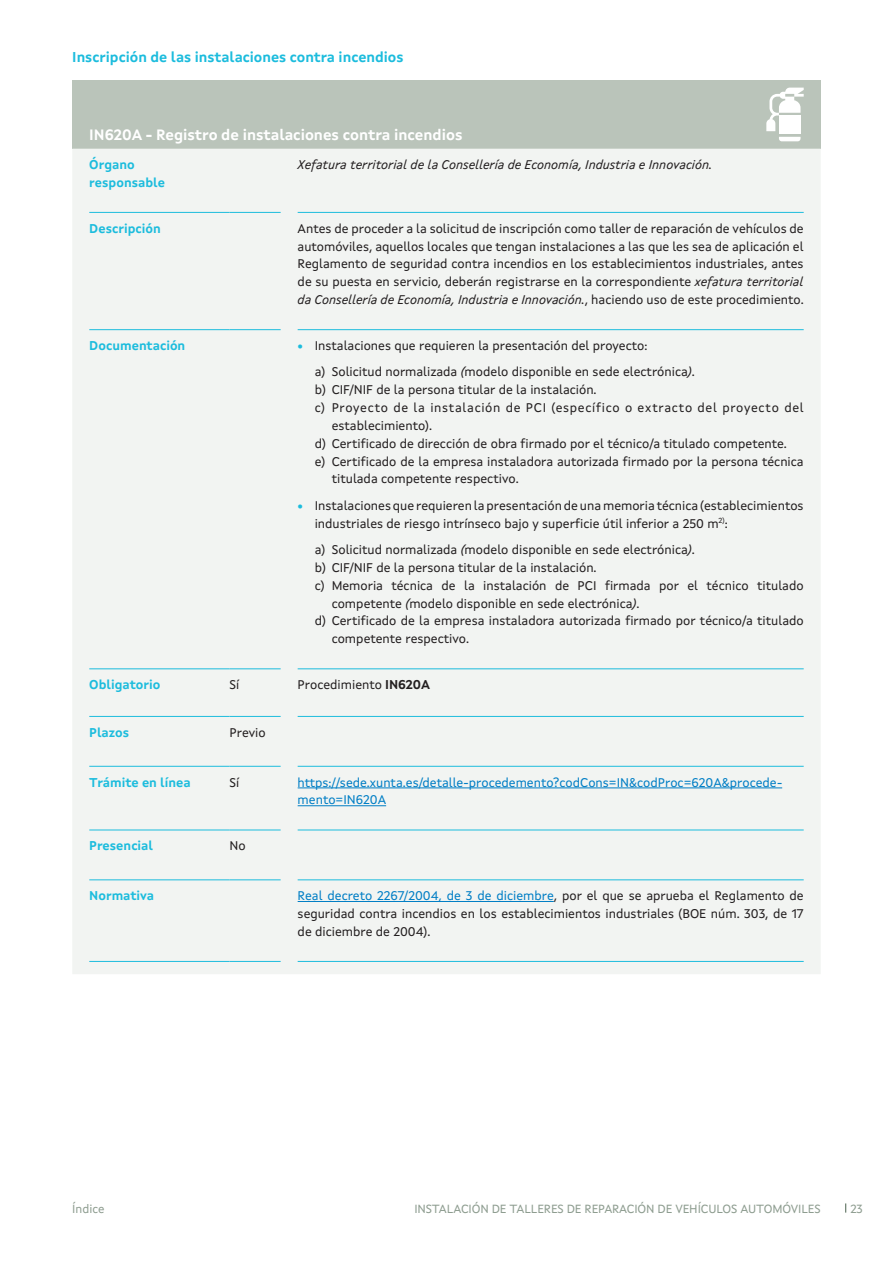
<style>
.page{position:relative;width:893px;height:1263px;background:#fff}
.page>*{position:absolute;margin:0;border:0;box-sizing:border-box;transform-origin:0 0}
._06_TEXTO_RECADRO_TABOA{font:700 15px "Xunta Sans";color:#fff}
._05_TÍTULO_TABLA{font:700 14.25px "Xunta Sans";color:#1cbcdd}
.t1{font:12.75px/17.9px "Xunta Sans";color:#231f20}
._04_TEXTO_AZUL_MAYÚSCULAS_TABLA{font:700 12.75px/17.9px "Xunta Sans";color:#1cbcdd}
.t2{font:12.75px/17.9px "Xunta Sans";color:#007ec5}
.t3{font:12.75px/17.9px "Xunta Sans";letter-spacing:.05em;color:#231f20}
.t4{font:italic 12.75px "Xunta Sans";color:#231f20}
.t5{font:12px "Xunta Sans";letter-spacing:-.01em;color:#8e9d90}
.s1{font-style:italic}
.s2{font-weight:700;color:#1cbcdd}
.s3{font-weight:700}
.s4{color:#007ec5}
</style>
<div class="page">
<div style="left:72px;top:81px;width:749px;height:68px;background:#bac4ba"></div>
<div style="left:73px;top:149px;width:747px;height:825px;background:#f2f4f2"></div>
<hr style="left:89px;top:212px;width:141px;height:1px;background:#1cbcdd">
<hr style="left:230px;top:212px;width:51px;height:1px;background:#1cbcdd">
<hr style="left:298px;top:212px;width:506px;height:1px;background:#1cbcdd">
<hr style="left:89px;top:329px;width:141px;height:1px;background:#1cbcdd">
<hr style="left:230px;top:329px;width:51px;height:1px;background:#1cbcdd">
<hr style="left:298px;top:329px;width:506px;height:1px;background:#1cbcdd">
<hr style="left:89px;top:668px;width:141px;height:1px;background:#1cbcdd">
<hr style="left:230px;top:668px;width:51px;height:1px;background:#1cbcdd">
<hr style="left:89px;top:716px;width:141px;height:1px;background:#1cbcdd">
<hr style="left:230px;top:716px;width:51px;height:1px;background:#1cbcdd">
<hr style="left:89px;top:766px;width:141px;height:1px;background:#1cbcdd">
<hr style="left:230px;top:766px;width:51px;height:1px;background:#1cbcdd">
<hr style="left:89px;top:830px;width:141px;height:1px;background:#1cbcdd">
<hr style="left:230px;top:830px;width:51px;height:1px;background:#1cbcdd">
<hr style="left:89px;top:879px;width:141px;height:1px;background:#1cbcdd">
<hr style="left:230px;top:879px;width:51px;height:1px;background:#1cbcdd">
<hr style="left:89px;top:961px;width:141px;height:1px;background:#1cbcdd">
<hr style="left:298px;top:961px;width:506px;height:1px;background:#1cbcdd">
<hr style="left:298px;top:668px;width:506px;height:1px;background:#1cbcdd">
<hr style="left:298px;top:716px;width:506px;height:1px;background:#1cbcdd">
<hr style="left:298px;top:766px;width:506px;height:1px;background:#1cbcdd">
<hr style="left:298px;top:830px;width:506px;height:1px;background:#1cbcdd">
<hr style="left:298px;top:879px;width:506px;height:1px;background:#1cbcdd">
<hr style="left:230px;top:961px;width:51px;height:1px;background:#1cbcdd">
<hr style="left:298px;top:787px;width:484px;height:1px;background:#007ec5">
<hr style="left:298px;top:805px;width:88px;height:1px;background:#007ec5">
<hr style="left:298px;top:901px;width:256px;height:1px;background:#007ec5">
<div style="left:779px;top:115px;width:21px;height:19px;background:#fff"></div>
<svg style="left:779px;top:137px;width:21px;height:4px"></svg>
<svg style="left:766px;top:88px;width:38px;height:43px"></svg>
<p class="_05_TÍTULO_TABLA" style="left:72px;top:48px;width:333px">Inscripción de las instalaciones contra incendios</p>
<p class="_06_TEXTO_RECADRO_TABOA" style="left:89px;top:126px;width:375px">IN620A - Registro de instalaciones contra incendios</p>
<p class="_04_TEXTO_AZUL_MAYÚSCULAS_TABLA" style="left:89px;top:156px;width:77px">Órgano responsable</p>
<p class="t4" style="left:298px;top:157px;width:416px">Xefatura territorial de la Consellería de Economía, Industria e Innovación.</p>
<p class="_04_TEXTO_AZUL_MAYÚSCULAS_TABLA" style="left:89px;top:219px;width:73px">Descripción</p>
<p class="t1" style="left:298px;top:219px;width:508px;text-align:justify">Antes de proceder a la solicitud de inscripción como taller de reparación de vehículos de automóviles, aquellos locales que tengan instalaciones a las que les sea de aplicación el Reglamento de seguridad contra incendios en los establecimientos industriales, antes de su puesta en servicio, deberán registrarse en la correspondiente <span class="s1">xefatura territorial da Consellería de Economía, Industria e Innovación.</span>, haciendo uso de este procedimiento.</p>
<p class="_04_TEXTO_AZUL_MAYÚSCULAS_TABLA" style="left:89px;top:337px;width:98px">Documentación</p>
<p class="t1" style="left:298px;top:337px;width:351px"><span class="s2">•</span> Instalaciones que requieren la presentación del proyecto:</p>
<p class="t1" style="left:315px;top:363px;width:381px">a) Solicitud normalizada <span class="s1">(</span>modelo disponible en sede electrónica<span class="s1">)</span>.</p>
<p class="t1" style="left:315px;top:381px;width:283px">b) CIF/NIF de la persona titular de la instalación.</p>
<p class="t3" style="left:332px;top:399px;width:473px;text-indent:-17px">c) Proyecto de la instalación de PCI (específico o extracto del proyecto del establecimiento).</p>
<p class="t1" style="left:315px;top:434px;width:474px">d) Certificado de dirección de obra firmado por el técnico/a titulado competente.</p>
<p class="t1" style="left:332px;top:452px;width:473px;text-indent:-17px">e) Certificado de la empresa instaladora autorizada firmado por la persona técnica titulada competente respectivo.</p>
<p class="t1" style="left:315px;top:496px;width:490px;text-indent:-17px"><span class="s2">•</span> Instalaciones que requieren la presentación de una memoria técnica (establecimientos industriales de riesgo intrínseco bajo y superficie útil inferior a 250 m<sup>2)</sup>:</p>
<p class="t1" style="left:315px;top:541px;width:381px">a) Solicitud normalizada <span class="s1">(</span>modelo disponible en sede electrónica<span class="s1">)</span>.</p>
<p class="t1" style="left:315px;top:558px;width:283px">b) CIF/NIF de la persona titular de la instalación.</p>
<p class="t1" style="left:332px;top:576px;width:473px;text-indent:-17px">c) Memoria técnica de la instalación de PCI firmada por el técnico titulado competente <span class="s1">(</span>modelo disponible en sede electrónica<span class="s1">)</span>.</p>
<p class="t1" style="left:332px;top:612px;width:473px;text-indent:-17px">d) Certificado de la empresa instaladora autorizada firmado por técnico/a titulado competente respectivo.</p>
<p class="_04_TEXTO_AZUL_MAYÚSCULAS_TABLA" style="left:89px;top:676px;width:73px">Obligatorio</p>
<p class="t1" style="left:230px;top:676px;width:11px">Sí</p>
<p class="t1" style="left:298px;top:676px;width:134px">Procedimiento <span class="s3">IN620A</span></p>
<p class="_04_TEXTO_AZUL_MAYÚSCULAS_TABLA" style="left:89px;top:723px;width:41px">Plazos</p>
<p class="t1" style="left:230px;top:723px;width:38px">Previo</p>
<p class="_04_TEXTO_AZUL_MAYÚSCULAS_TABLA" style="left:89px;top:773px;width:103px">Trámite en línea</p>
<p class="t1" style="left:230px;top:773px;width:11px">Sí</p>
<p class="t2" style="left:298px;top:773px;width:486px">https://sede.xunta.es/detalle-procedemento?codCons=IN&amp;codProc=620A&amp;procede&shy;mento=IN620A</p>
<p class="_04_TEXTO_AZUL_MAYÚSCULAS_TABLA" style="left:89px;top:837px;width:65px">Presencial</p>
<p class="t1" style="left:230px;top:837px;width:18px">No</p>
<p class="_04_TEXTO_AZUL_MAYÚSCULAS_TABLA" style="left:89px;top:887px;width:66px">Normativa</p>
<p class="t1" style="left:298px;top:887px;width:508px;text-align:justify"><span class="s4">Real decreto 2267/2004, de 3 de diciembre</span>, por el que se aprueba el Reglamento de seguridad contra incendios en los establecimientos industriales (BOE núm. 303, de 17 de diciembre de 2004).</p>
<p class="t5" style="left:72px;top:1201px;width:34px">Índice</p>
<p class="t5" style="left:414px;top:1201px;width:408px">INSTALACIÓN DE TALLERES DE REPARACIÓN DE VEHÍCULOS AUTOMÓVILES</p>
<p class="t5" style="left:850px;top:1201px;width:14px">23</p>
</div>
